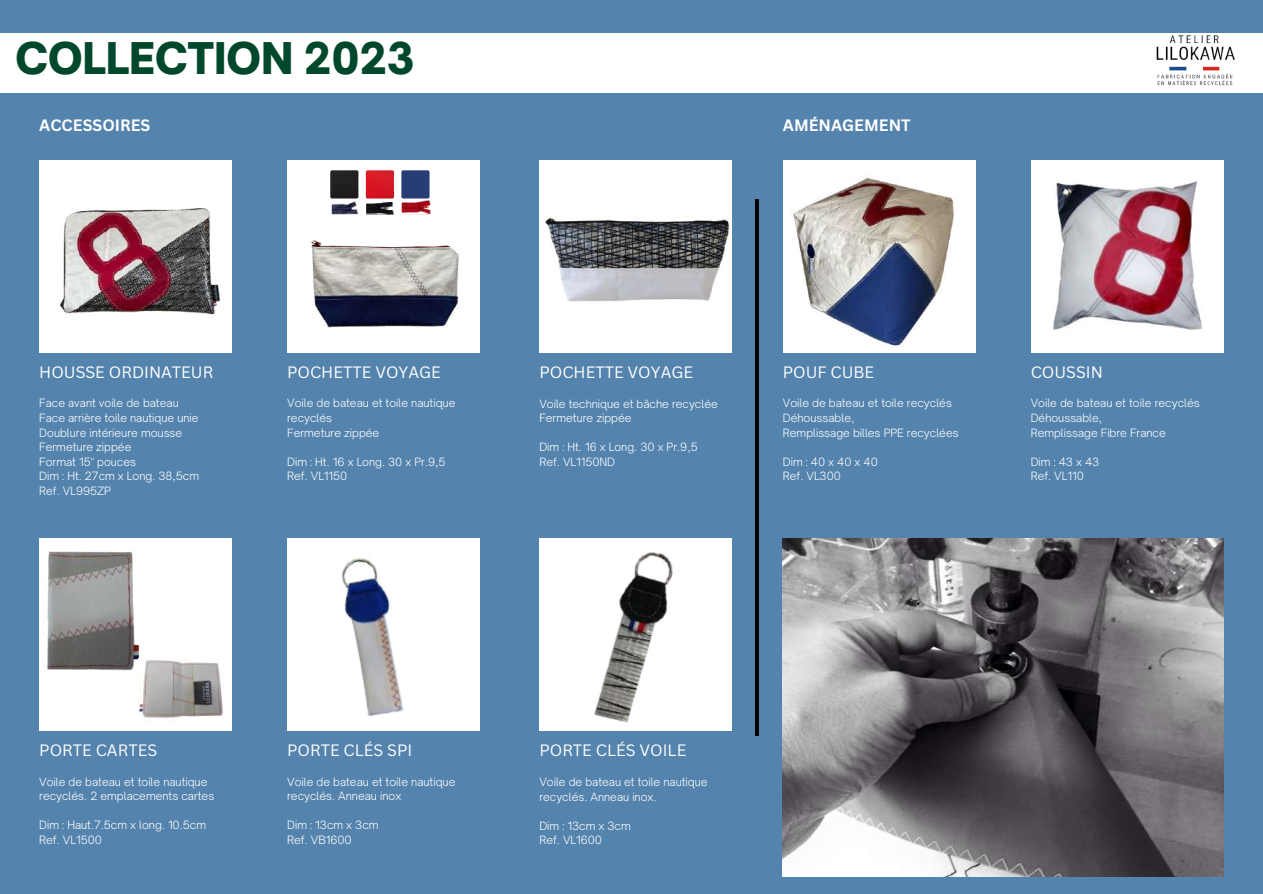
<style>
.page{position:relative;width:1263px;height:894px;background:#fff}
.page>*{position:absolute;margin:0;border:0;box-sizing:border-box;transform-origin:0 0}
.t1{font:900 41.85px "Open Sauce One";color:#00482b}
.t2{font:16.05px "Canva Sans";color:#fff}
.t3{font:700 16.05px "Canva Sans";color:#fff}
.t4{font:300 10.95px/14.5px "Open Sauce One";color:#fff}
</style>
<div class="page">
<div style="left:0;top:0;width:1263px;height:893px;background:#5483ad"></div>
<div style="left:0;top:33px;width:1262px;height:59px;background:#fff"></div>
<div style="left:39px;top:160px;width:193px;height:193px;background:#fff"></div>
<div style="left:539px;top:160px;width:193px;height:192px;background:#fff"></div>
<div style="left:783px;top:160px;width:192px;height:193px;background:#fff"></div>
<div style="left:287px;top:160px;width:193px;height:193px;background:#fff"></div>
<img style="left:1143px;top:35px;width:105px;height:58px">
<div style="left:1031px;top:160px;width:192px;height:193px;background:#fff"></div>
<div style="left:39px;top:538px;width:193px;height:193px;background:#fff"></div>
<img style="left:783px;top:538px;width:441px;height:337px">
<img style="left:60px;top:208px;width:161px;height:108px">
<img style="left:311px;top:240px;width:148px;height:88px">
<img style="left:46px;top:551px;width:94px;height:120px">
<img style="left:138px;top:658px;width:85px;height:60px">
<img style="left:539px;top:538px;width:193px;height:193px">
<img style="left:287px;top:538px;width:193px;height:193px">
<img style="left:790px;top:177px;width:164px;height:170px">
<img style="left:1053px;top:181px;width:149px;height:149px">
<img style="left:330px;top:170px;width:28px;height:28px;border-radius:2px">
<img style="left:366px;top:170px;width:28px;height:28px;border-radius:2px">
<div style="left:401px;top:170px;width:28px;height:28px;background:#283d76;border-radius:2px"></div>
<img style="left:331px;top:202px;width:28px;height:12px">
<img style="left:366px;top:202px;width:28px;height:12px">
<img style="left:401px;top:200px;width:30px;height:14px">
<hr style="left:756px;top:199px;width:3px;height:536px;background:#000">
<img style="left:545px;top:199px;width:211px;height:138px">
<h1 class="t1" style="left:15px;top:32px;width:401px">COLLECTION 2023</h1>
<h2 class="t3" style="left:39px;top:114px;width:113px">ACCESSOIRES</h2>
<h2 class="t3" style="left:783px;top:114px;width:129px">AMÉNAGEMENT</h2>
<h2 class="t2" style="left:39px;top:361px;width:176px">HOUSSE ORDINATEUR</h2>
<p class="t4" style="left:39px;top:396px;width:161px">Face avant voile de bateau<br>Face arrière toile nautique unie<br>Doublure intérieure mousse<br>Fermeture zippée<br>Format 15" pouces<br>Dim : Ht. 27cm x Long. 38,5cm<br>Ref. VL995ZP</p>
<h2 class="t2" style="left:287px;top:361px;width:155px">POCHETTE VOYAGE</h2>
<h2 class="t2" style="left:539px;top:360px;width:155px">POCHETTE VOYAGE</h2>
<h2 class="t2" style="left:783px;top:361px;width:93px">POUF CUBE</h2>
<h2 class="t2" style="left:1031px;top:361px;width:74px">COUSSIN</h2>
<p class="t4" style="left:287px;top:396px;width:170px">Voile de bateau et toile nautique recyclés<br>Fermeture zippée</p>
<p class="t4" style="left:287px;top:454px;width:160px">Dim : Ht. 16 x Long. 30 x Pr.9,5<br>Ref. VL1150</p>
<p class="t4" style="left:539px;top:396px;width:180px">Voile technique et bâche recyclée<br>Fermeture zippée</p>
<p class="t4" style="left:539px;top:440px;width:160px">Dim : Ht. 16 x Long. 30 x Pr.9,5<br>Ref. VL1150ND</p>
<p class="t4" style="left:783px;top:396px;width:177px">Voile de bateau et toile recyclés<br>Déhoussable,<br>Remplissage billes PPE recyclées</p>
<p class="t4" style="left:783px;top:454px;width:96px">Dim:40x40x40<br>Ref. VL300</p>
<p class="t4" style="left:1031px;top:396px;width:171px">Voile de bateau et toile recyclés<br>Déhoussable,<br>Remplissage Fibre France</p>
<p class="t4" style="left:1031px;top:454px;width:70px">Dim : 43 x 43<br>Ref. VL110</p>
<h2 class="t2" style="left:39px;top:738px;width:119px">PORTE CARTES</h2>
<p class="t4" style="left:39px;top:774px;width:177px">Voile de bateau et toile nautique recyclés. 2 emplacements cartes</p>
<p class="t4" style="left:39px;top:817px;width:168px">Dim : Haut.7.5cm x long. 10.5cm<br>Ref. VL1500</p>
<h2 class="t2" style="left:287px;top:738px;width:127px">PORTE CLÉS SPI</h2>
<h2 class="t2" style="left:539px;top:738px;width:148px">PORTE CLÉS VOILE</h2>
<p class="t4" style="left:287px;top:774px;width:170px">Voile de bateau et toile nautique recyclés. Anneau inox</p>
<p class="t4" style="left:287px;top:817px;width:93px">Dim : 13cm x 3cm<br>Ref. VB1600</p>
<p class="t4" style="left:539px;top:774px;width:170px">Voile de bateau et toile nautique recyclés. Anneau inox.</p>
<p class="t4" style="left:539px;top:818px;width:93px">Dim : 13cm x 3cm<br>Ref. VL1600</p>
</div>
